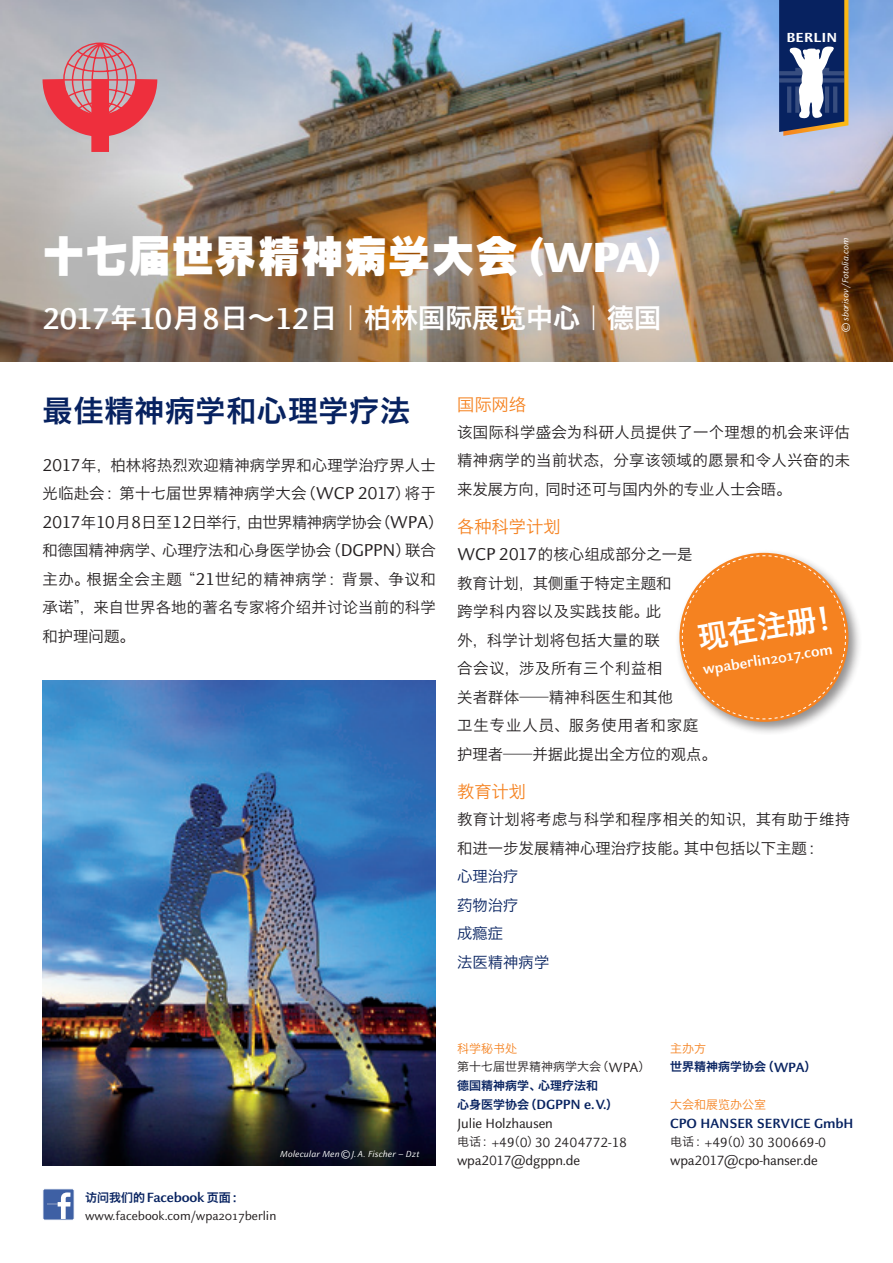
<style>
.page{position:relative;width:893px;height:1263px;background:#fff}
.page>*{position:absolute;margin:0;border:0;box-sizing:border-box;transform-origin:0 0}
.t1{font:42px "MPAR Newhei Gba U";letter-spacing:.03em;color:#fff}
.t2{font:30px "Hiragino Sans GB W6";letter-spacing:.02em;color:#072260}
.t3{font:30px "Hiragino Sans GB W6";color:#fff}
.t4{font:27px "Hiragino Sans GB W6";color:#fff}
.t5{font:700 18.75px "Celeste Sans Pro";color:#fff}
.t6{font:17.25px "Hiragino Sans GB W3";color:#f58220}
.t7{font:700 15.75px "Celeste Sans Pro";color:#fff}
.t8{font:15.3px/28.5px "Hiragino Sans GB W3";letter-spacing:.015em;color:#231f20}
.t9{font:15.3px/28.5px "Hiragino Sans GB W3";color:#072260}
.t10{font:14.7px/18.8px "Celeste Sans Pro";letter-spacing:-.01em;color:#231f20}
.t11{font:13.5px "Celeste Sans Pro";color:#231f20}
.t12{font:12px "Hiragino Sans GB W6";color:#072260}
.t13{font:12px/18.8px "Hiragino Sans GB W3";color:#231f20}
.t14{font:12px "Hiragino Sans GB W3";color:#f58220}
.t15{font:italic 9.75px "Celeste Sans Pro";letter-spacing:.01em;color:#fff}
.s1{font-family:"Celeste Sans Pro";font-weight:900}
.s2{font-family:"Celeste Sans Pro";font-weight:900;font-size:46.5px}
.s3{font-family:"Celeste Sans Pro";font-weight:700;font-size:33.15px}
.s4{font-family:"Celeste Sans Pro";font-size:18.9px}
.s5{font-family:"Celeste Sans Pro";font-weight:700;font-size:36.9px}
.s6{font-family:"Celeste Sans Pro";font-weight:700;font-size:14.7px}
.s7{color:#f58220}
.s8{font-family:"Celeste Sans Pro";font-size:14.7px}
.s9{font-family:"Hiragino Sans GB W6";font-size:12px;color:#072260}
.s10{font-weight:700;color:#072260}
.s11{font-family:"Hiragino Sans GB W3";font-size:12px}
</style>
<div class="page">
<img style="left:0;top:0;width:893px;height:361px">
<img style="left:43px;top:680px;width:393px;height:485px">
<div style="left:675px;top:548px;width:187px;height:187px;background:#231f20;opacity:.5"></div>
<svg style="left:682px;top:555px;width:164px;height:165px;background:#f39646"></svg>
<div style="left:43px;top:1189px;width:31px;height:31px;background:#3e60a4;border-radius:2px"></div>
<div style="left:43px;top:1188px;width:32px;height:32px;border:1px solid #fff;border-radius:2px"></div>
<svg style="left:47px;top:1192px;width:24px;height:27px"></svg>
<div style="left:91px;top:79px;width:18px;height:73px;background:#ee2f3d"></div>
<svg style="left:43px;top:43px;width:114px;height:104px;background:#cf808a"></svg>
<svg style="left:779px;top:0;width:69px;height:136px"></svg>
<h1 class="t1" style="left:43px;top:235px;width:620px">十七届世界精神病学大会 <span class="s1">(</span><span class="s2">WPA</span><span class="s1">)</span></h1>
<h3 class="t4" style="left:43px;top:301px;width:620px"><span class="s3">2017</span>年<span class="s3">10</span>月<span class="s3">8</span>日～<span class="s3">12</span>日｜柏林国际展览中心｜德国</h3>
<p class="t5" style="left:786px;top:24px;width:52px">berlin</p>
<p class="t15" style="left:839px;top:332px;width:95px;rotate:-90deg">©sborisov /Fotolia.com</p>
<h2 class="t2" style="left:43px;top:391px;width:369px">最佳精神病学和心理学疗法</h2>
<p class="t8" style="left:43px;top:450px;width:402px"><span class="s4">2017</span>年，柏林将热烈欢迎精神病学界和心理学治疗界人士光临赴会：第十七届世界精神病学大会（<span class="s4">WCP 2017</span>）将于<br><span class="s4">2017</span>年<span class="s4">10</span>月<span class="s4">8</span>日至<span class="s4">12</span>日举行，由世界精神病学协会（<span class="s4">WPA</span>）和德国精神病学、心理疗法和心身医学协会（<span class="s4">DGPPN</span>）联合主办。根据全会主题“<span class="s4">21</span>世纪的精神病学：背景、争议和承诺”，来自世界各地的著名专家将介绍并讨论当前的科学和护理问题。</p>
<p class="t6" style="left:457px;top:393px;width:70px">国际网络</p>
<p class="t8" style="left:457px;top:417px;width:395px;text-align:justify">该国际科学盛会为科研人员提供了一个理想的机会来评估精神病学的当前状态，分享该领域的愿景和令人兴奋的未来发展方向，同时还可与国内外的专业人士会晤。</p>
<p class="t6" style="left:457px;top:516px;width:105px">各种科学计划</p>
<p class="t8" style="left:457px;top:540px;width:261px"><span class="s4">WCP 2017</span>的核心组成部分之一是<br>教育计划，其侧重于特定主题和<br>跨学科内容以及实践技能。此<br>外，科学计划将包括大量的联<br>合会议，涉及所有三个利益相<br>关者群体—精神科医生和其他<br>卫生专业人员、服务使用者和家庭护理者—并据此提出全方位的观点。</p>
<p class="t6" style="left:457px;top:781px;width:70px">教育计划</p>
<p class="t8" style="left:457px;top:805px;width:395px">教育计划将考虑与科学和程序相关的知识，其有助于维持和进一步发展精神心理治疗技能。其中包括以下主题：</p>
<p class="t9" style="left:457px;top:862px;width:94px">心理治疗<br>药物治疗<br>成瘾症<br>法医精神病学</p>
<h2 class="t3" style="left:695px;top:618px;width:133px;rotate:-9deg">现在注册<span class="s5">!</span></h2>
<p class="t7" style="left:701px;top:659px;width:133px;rotate:-9deg">wpaberlin2017.com</p>
<p class="t12" style="left:85px;top:1189px;width:160px">访问我们的<span class="s6">Facebook</span> 页面：</p>
<p class="t15" style="left:280px;top:1147px;width:141px">Molecular Men©J.A. Fischer – Dzt</p>
<p class="t11" style="left:85px;top:1208px;width:193px">www.facebook.com/wpa2017berlin</p>
<p class="t13" style="left:457px;top:1038px;width:195px"><span class="s7">科学秘书处<br></span>第十七届世界精神病学大会（<span class="s8">WPA</span>）</p>
<p class="t12" style="left:457px;top:1078px;width:142px">德国精神病学、心理疗法和</p>
<p class="t10" style="left:457px;top:1095px;width:171px"><span class="s9">心身医学协会（</span><span class="s10">DGPPN e. V.</span><span class="s9">）<br></span>Julie Holzhausen<br><span class="s11">电话：</span>+49<span class="s11">（</span>0<span class="s11">）</span>30 2404772-18 wpa2017@dgppn.de</p>
<p class="t14" style="left:670px;top:1041px;width:37px">主办方</p>
<p class="t12" style="left:670px;top:1059px;width:148px">世界精神病学协会（<span class="s6">WPA</span>）</p>
<p class="t14" style="left:670px;top:1097px;width:97px">大会和展览办公室</p>
<p class="t10" style="left:670px;top:1113px;width:185px"><span class="s10">CPO HANSER SERVICE GmbH</span><span class="s11">电话：</span>+49<span class="s11">（</span>0<span class="s11">）</span>30 300669-0 wpa2017@cpo-hanser.de</p>
</div>
